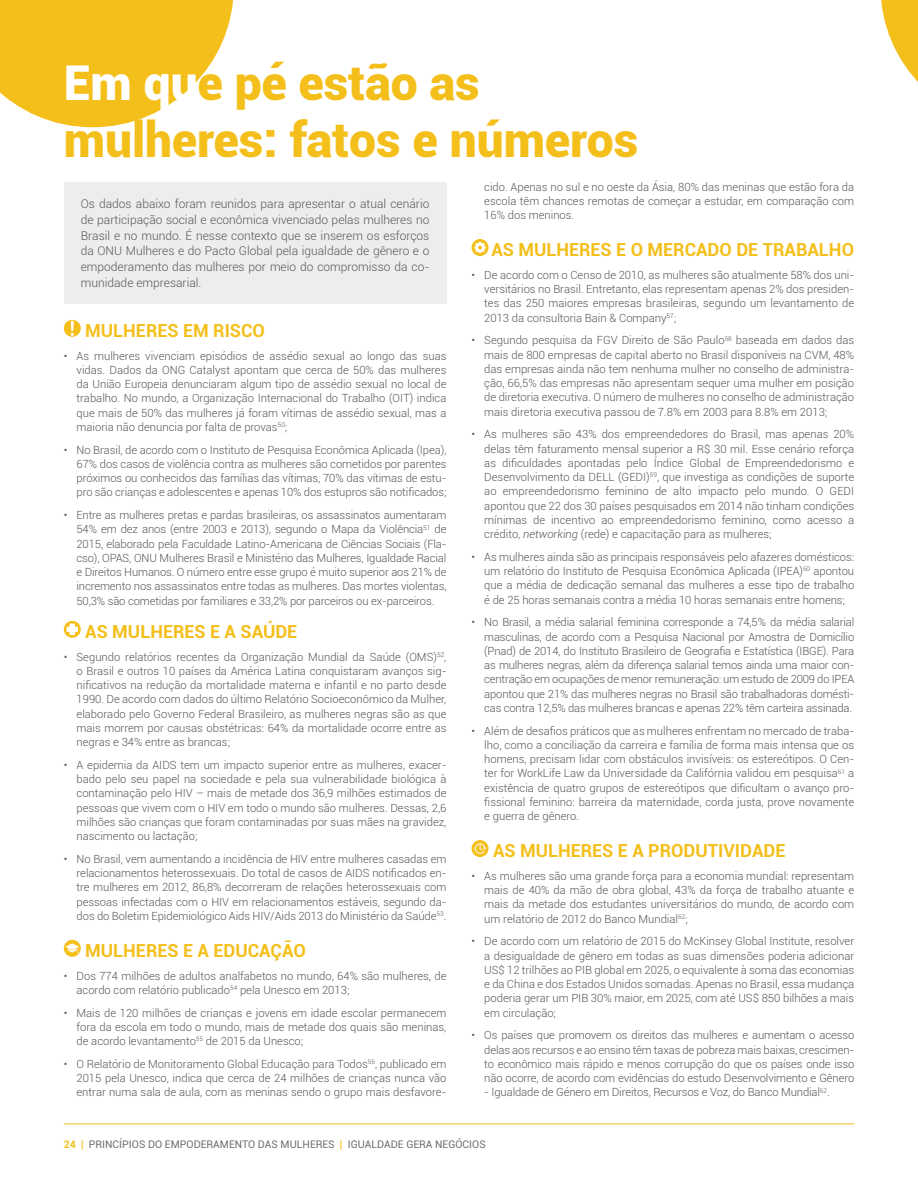
<style>
.page{position:relative;width:918px;height:1188px;background:#fff}
.page>*{position:absolute;margin:0;border:0;box-sizing:border-box;transform-origin:0 0}
.t1{font:900 48px/57.6px "Roboto";color:#f4bf1a}
.t2{font:700 18px "Roboto";color:#f4bf1a}
.t3{font:300 12px/15.8px "Roboto";color:#575756;text-align:justify}
.t4{font:300 11.25px/14.2px "Roboto";color:#575756;text-align:justify}
.t5{font:10.5px "Roboto";color:#706f6f}
.s1{color:#fff}
.s2{font-style:italic}
.s3{font-weight:700;color:#f4bf1a}
.s4{color:#f4bf1a}
</style>
<div class="page">
<svg style="left:0;top:0;width:233px;height:127px"></svg>
<div style="left:64px;top:320px;width:17px;height:17px;background:#f4bf1a;border-radius:50%"></div>
<svg style="left:71px;top:321px;width:3px;height:15px"></svg>
<svg style="left:64px;top:621px;width:17px;height:17px"></svg>
<svg style="left:67px;top:624px;width:11px;height:11px"></svg>
<div style="left:64px;top:940px;width:17px;height:17px;background:#f4bf1a;border-radius:50%"></div>
<svg style="left:66px;top:943px;width:13px;height:10px"></svg>
<svg style="left:472px;top:239px;width:17px;height:17px"></svg>
<svg style="left:474px;top:242px;width:12px;height:11px"></svg>
<svg style="left:472px;top:840px;width:17px;height:17px"></svg>
<svg style="left:475px;top:843px;width:11px;height:11px"></svg>
<svg style="left:881px;top:0;width:37px;height:82px"></svg>
<div style="left:64px;top:182px;width:382px;height:122px;background:#ededed"></div>
<hr style="left:64px;top:1123px;width:790px;height:1px;background:#f4bf1a">
<h1 class="t1" style="left:64px;top:52px;width:576px"><span class="s1">Em qu</span>e pé estão as mulheres: fatos e números</h1>
<p class="t3" style="left:81px;top:196px;width:350px">Os dados abaixo foram reunidos para apresentar o atual cenário de participação social e econômica vivenciado pelas mulheres no Brasil e no mundo. É nesse contexto que se inserem os esforços da ONU Mulheres e do Pacto Global pela igualdade de gênero e o empoderamento das mulheres por meio do compromisso da co&shy;munidade empresarial.</p>
<h2 class="t2" style="left:85px;top:318px;width:181px">MULHERES EM RISCO</h2>
<p class="t4" style="left:77px;top:348px;width:371px;text-indent:-13px">• As mulheres vivenciam episódios de assédio sexual ao longo das suas vidas. Dados da ONG Catalyst apontam que cerca de 50% das mulheres da União Europeia denunciaram algum tipo de assédio sexual no local de trabalho. No mundo, a Organização Internacional do Trabalho (OIT) indica que mais de 50% das mulheres já foram vítimas de assédio sexual, mas a maioria não denuncia por falta de provas<sup>50</sup>;</p>
<p class="t4" style="left:77px;top:442px;width:372px;text-indent:-13px">• No Brasil, de acordo com o Instituto de Pesquisa Econômica Aplicada (Ipea), 67% dos casos de violência contra as mulheres são cometidos por parentes próximos ou conhecidos das famílias das vítimas, 70% das vítimas de estu&shy;pro são crianças e adolescentes e apenas 10% dos estupros são notificados;</p>
<p class="t4" style="left:77px;top:508px;width:372px;text-indent:-13px">• Entre as mulheres pretas e pardas brasileiras, os assassinatos aumentaram 54% em dez anos (entre 2003 e 2013), segundo o Mapa da Violência<sup>51</sup> de 2015, elaborado pela Faculdade Latino-Americana de Ciências Sociais (Fla&shy;cso), OPAS, ONU Mulheres Brasil e Ministério das Mulheres, Igualdade Racial e Direitos Humanos. O número entre esse grupo é muito superior aos 21% de incremento nos assassinatos entre todas as mulheres. Das mortes violentas, 50,3% são cometidas por familiares e 33,2% por parceiros ou ex-parceiros.</p>
<h2 class="t2" style="left:85px;top:619px;width:214px">AS MULHERES E A SAÚDE</h2>
<p class="t4" style="left:77px;top:649px;width:371px;text-indent:-13px">• Segundo relatórios recentes da Organização Mundial da Saúde (OMS)<sup>52</sup>, o Brasil e outros 10 países da América Latina conquistaram avanços sig&shy;nificativos na redução da mortalidade materna e infantil e no parto desde 1990. De acordo com dados do último Relatório Socioeconômico da Mulher, elaborado pelo Governo Federal Brasileiro, as mulheres negras são as que mais morrem por causas obstétricas: 64% da mortalidade ocorre entre as negras e 34% entre as brancas;</p>
<p class="t4" style="left:77px;top:757px;width:371px;text-indent:-13px">• A epidemia da AIDS tem um impacto superior entre as mulheres, exacer&shy;bado pelo seu papel na sociedade e pela sua vulnerabilidade biológica à contaminação pelo HIV – mais de metade dos 36,9 milhões estimados de pessoas que vivem com o HIV em todo o mundo são mulheres. Dessas, 2,6 milhões são crianças que foram contaminadas por suas mães na gravidez, nascimento ou lactação;</p>
<p class="t4" style="left:77px;top:851px;width:372px;text-indent:-13px">• No Brasil, vem aumentando a incidência de HIV entre mulheres casadas em relacionamentos heterossexuais. Do total de casos de AIDS notificados en&shy;tre mulheres em 2012, 86,8% decorreram de relações heterossexuais com pessoas infectadas com o HIV em relacionamentos estáveis, segundo da&shy;dos do Boletim Epidemiológico Aids HIV/Aids 2013 do Ministério da Saúde<sup>53</sup>.</p>
<h2 class="t2" style="left:85px;top:938px;width:222px">MULHERES E A EDUCAÇÃO</h2>
<p class="t4" style="left:77px;top:968px;width:371px;text-indent:-13px">• Dos 774 milhões de adultos analfabetos no mundo, 64% são mulheres, de acordo com relatório publicado<sup>54</sup> pela Unesco em 2013;</p>
<p class="t4" style="left:77px;top:1005px;width:371px;text-indent:-13px">• Mais de 120 milhões de crianças e jovens em idade escolar permanecem fora da escola em todo o mundo, mais de metade dos quais são meninas, de acordo levantamento<sup>55</sup> de 2015 da Unesco;</p>
<p class="t4" style="left:77px;top:1056px;width:371px;text-indent:-13px">• O Relatório de Monitoramento Global Educação para Todos<sup>56</sup>, publicado em 2015 pela Unesco, indica que cerca de 24 milhões de crianças nunca vão entrar numa sala de aula, com as meninas sendo o grupo mais desfavore-</p>
<p class="t4" style="left:484px;top:179px;width:371px">cido. Apenas no sul e no oeste da Ásia, 80% das meninas que estão fora da escola têm chances remotas de começar a estudar, em comparação com 16% dos meninos.</p>
<h2 class="t2" style="left:491px;top:237px;width:364px">AS MULHERES E O MERCADO DE TRABALHO</h2>
<p class="t4" style="left:484px;top:267px;width:371px;text-indent:-13px">• De acordo com o Censo de 2010, as mulheres são atualmente 58% dos uni&shy;versitários no Brasil. Entretanto, elas representam apenas 2% dos presiden&shy;tes das 250 maiores empresas brasileiras, segundo um levantamento de 2013 da consultoria Bain &amp; Company<sup>57</sup>;</p>
<p class="t4" style="left:484px;top:333px;width:371px;text-indent:-13px">• Segundo pesquisa da FGV Direito de São Paulo<sup>58</sup> baseada em dados das mais de 800 empresas de capital aberto no Brasil disponíveis na CVM, 48% das empresas ainda não tem nenhuma mulher no conselho de administra&shy;ção, 66,5% das empresas não apresentam sequer uma mulher em posição de diretoria executiva. O número de mulheres no conselho de administração mais diretoria executiva passou de 7.8% em 2003 para 8.8% em 2013;</p>
<p class="t4" style="left:484px;top:427px;width:371px;text-indent:-13px">• As mulheres são 43% dos empreendedores do Brasil, mas apenas 20% delas têm faturamento mensal superior a R$ 30 mil. Esse cenário reforça as dificuldades apontadas pelo Índice Global de Empreendedorismo e Desenvolvimento da DELL (GEDI)<sup>59</sup>, que investiga as condições de suporte ao empreendedorismo feminino de alto impacto pelo mundo. O GEDI apontou que 22 dos 30 países pesquisados em 2014 não tinham condições mínimas de incentivo ao empreendedorismo feminino, como acesso a crédito, <span class="s2">networking</span> (rede) e capacitação para as mulheres;</p>
<p class="t4" style="left:484px;top:549px;width:372px;text-indent:-13px">• As mulheres ainda são as principais responsáveis pelo afazeres domésticos: um relatório do Instituto de Pesquisa Econômica Aplicada (IPEA)<sup>60</sup> apontou que a média de dedicação semanal das mulheres a esse tipo de trabalho é de 25 horas semanais contra a média 10 horas semanais entre homens;</p>
<p class="t4" style="left:484px;top:615px;width:372px;text-indent:-13px">• No Brasil, a média salarial feminina corresponde a 74,5% da média salarial masculinas, de acordo com a Pesquisa Nacional por Amostra de Domicílio (Pnad) de 2014, do Instituto Brasileiro de Geografia e Estatística (IBGE). Para as mulheres negras, além da diferença salarial temos ainda uma maior con&shy;centração em ocupações de menor remuneração: um estudo de 2009 do IPEA apontou que 21% das mulheres negras no Brasil são trabalhadoras domésti&shy;cas contra 12,5% das mulheres brancas e apenas 22% têm carteira assinada.</p>
<p class="t4" style="left:484px;top:723px;width:371px;text-indent:-13px">• Além de desafios práticos que as mulheres enfrentam no mercado de traba&shy;lho, como a conciliação da carreira e família de forma mais intensa que os homens, precisam lidar com obstáculos invisíveis: os estereótipos. O Cen&shy;ter for WorkLife Law da Universidade da Califórnia validou em pesquisa<sup>61</sup> a existência de quatro grupos de estereótipos que dificultam o avanço pro&shy;fissional feminino: barreira da maternidade, corda justa, prove novamente e guerra de gênero.</p>
<h2 class="t2" style="left:493px;top:838px;width:294px">AS MULHERES E A PRODUTIVIDADE</h2>
<p class="t4" style="left:484px;top:868px;width:371px;text-indent:-13px">• As mulheres são uma grande força para a economia mundial: representam mais de 40% da mão de obra global, 43% da força de trabalho atuante e mais da metade dos estudantes universitários do mundo, de acordo com um relatório de 2012 do Banco Mundial<sup>62</sup>;</p>
<p class="t4" style="left:484px;top:934px;width:371px;text-indent:-13px">• De acordo com um relatório de 2015 do McKinsey Global Institute, resolver a desigualdade de gênero em todas as suas dimensões poderia adicionar US$ 12 trilhões ao PIB global em 2025, o equivalente à soma das economias e da China e dos Estados Unidos somadas. Apenas no Brasil, essa mudança poderia gerar um PIB 30% maior, em 2025, com até US$ 850 bilhões a mais em circulação;</p>
<p class="t4" style="left:484px;top:1028px;width:372px;text-indent:-13px">• Os países que promovem os direitos das mulheres e aumentam o acesso delas aos recursos e ao ensino têm taxas de pobreza mais baixas, crescimen&shy;to econômico mais rápido e menos corrupção do que os países onde isso não ocorre, de acordo com evidências do estudo Desenvolvimento e Gênero</p>
<p class="t4" style="left:484px;top:1085px;width:347px">- Igualdade de Género em Direitos, Recursos e Voz, do Banco Mundial<sup>62</sup>.</p>
<p class="t5" style="left:64px;top:1137px;width:424px"><span class="s3">24</span> <span class="s4">|</span> PRINCÍPIOS DO EMPODERAMENTO DAS MULHERES <span class="s4">|</span> IGUALDADE GERA NEGÓCIOS</p>
</div>
